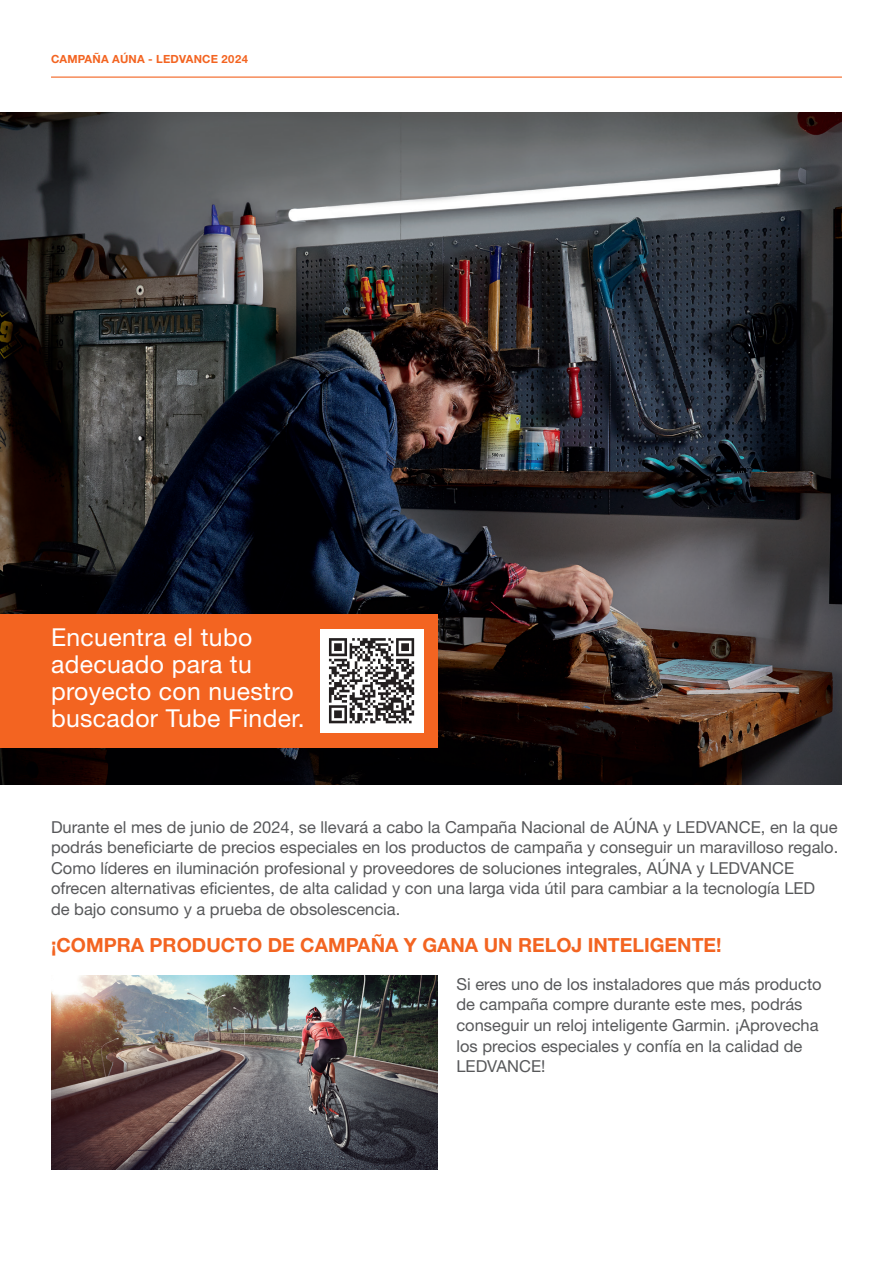
<style>
.page{position:relative;width:893px;height:1263px;background:#fff}
.page>*{position:absolute;margin:0;border:0;box-sizing:border-box;transform-origin:0 0}
.ProdDescription_Head{font:24.75px/27px "Helvetica Neue LT Pro";letter-spacing:.015em;color:#fff}
.t1{font:700 19.5px "Helvetica Neue LT Pro";color:#f36421}
.t2{font:16.5px/20.7px "Helvetica Neue LT Pro";color:#57585a}
.Kapitelreiter_orange{font:700 11.25px "Helvetica Neue LT Pro";letter-spacing:.015em;color:#f36421}
</style>
<div class="page">
<img style="left:0;top:113px;width:842px;height:671px">
<hr style="left:51px;top:77px;width:791px;height:1px;background:#f36421">
<img style="left:51px;top:976px;width:387px;height:193px">
<div style="left:0;top:614px;width:438px;height:133px;background:#f36421"></div>
<div style="left:320px;top:629px;width:103px;height:103px;background:#fff"></div>
<svg style="left:329px;top:638px;width:85px;height:85px"></svg>
<p class="Kapitelreiter_orange" style="left:51px;top:52px;width:198px">CAMPAÑA AÚNA - LEDVANCE 2024</p>
<p class="ProdDescription_Head" style="left:51px;top:623px;width:255px">Encuentra el tubo adecuado para tu proyecto con nuestro buscador Tube Finder.</p>
<p class="t2" style="left:51px;top:816px;width:789px;text-align:justify">Durante el mes de junio de 2024, se llevará a cabo la Campaña Nacional de AÚNA y LEDVANCE, en la que podrás beneficiarte de precios especiales en los productos de campaña y conseguir un maravilloso regalo.<br>Como líderes en iluminación profesional y proveedores de soluciones integrales, AÚNA y LEDVANCE</p>
<p class="t2" style="left:51px;top:878px;width:766px">ofrecen alternativas eficientes, de alta calidad y con una larga vida útil para cambiar a la tecnología LED</p>
<p class="t2" style="left:51px;top:898px;width:351px">de bajo consumo y a prueba de obsolescencia.</p>
<p class="t1" style="left:51px;top:932px;width:672px">¡COMPRA PRODUCTO DE CAMPAÑA Y GANA UN RELOJ INTELIGENTE!</p>
<p class="t2" style="left:456px;top:973px;width:367px">Si eres uno de los instaladores que más producto de campaña compre durante este mes, podrás</p>
<p class="t2" style="left:456px;top:1015px;width:364px">conseguir un reloj inteligente Garmin. ¡Aprovecha los precios especiales y confía en la calidad de<br>LEDVANCE!</p>
</div>
